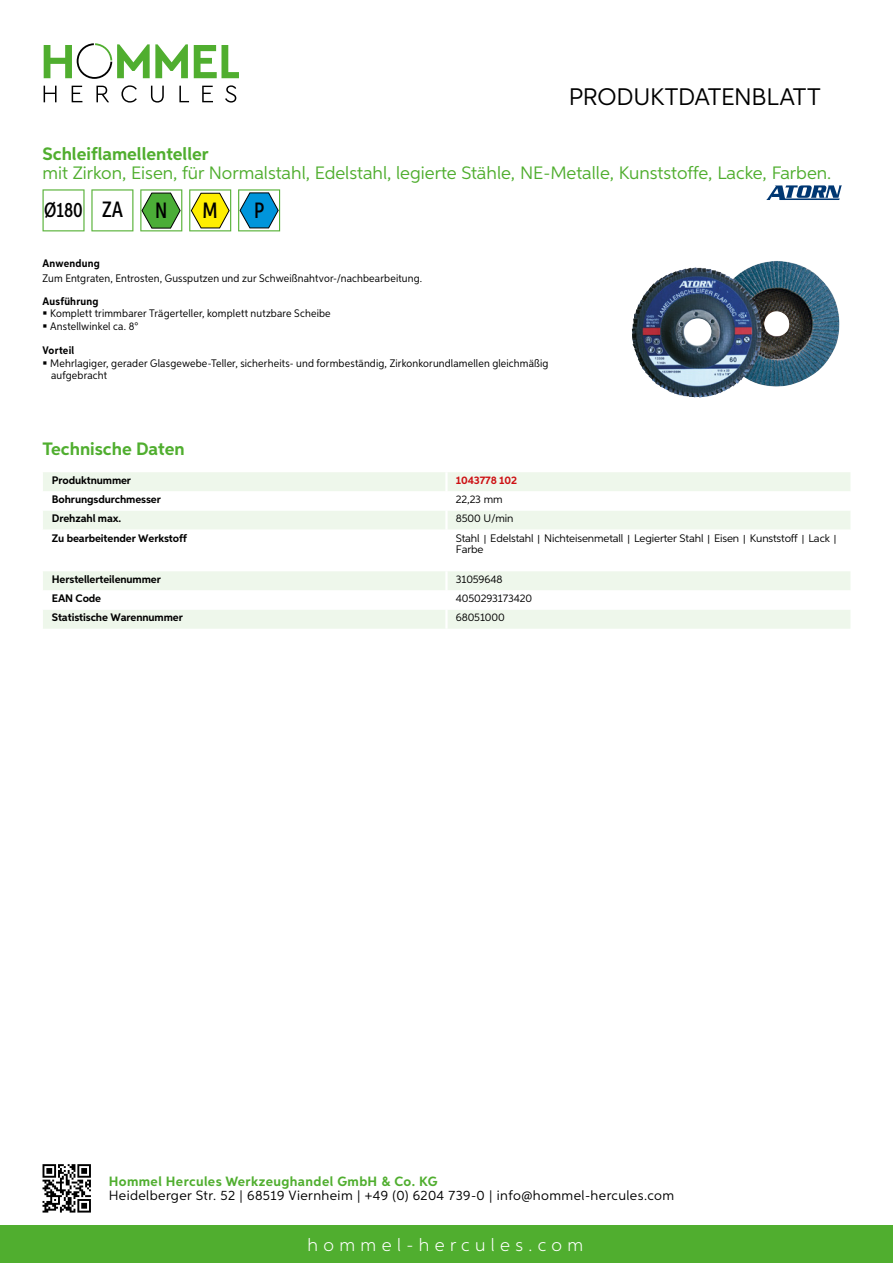
<style>
.page{position:relative;width:893px;height:1263px;background:#fff}
.page>*{position:absolute;margin:0;border:0;box-sizing:border-box;transform-origin:0 0}
.t1{font:24px "Aspira";letter-spacing:-.01em;color:#000}
.t2{font:500 22.2px "Aspira XX Nar";color:#000}
.t3{font:500 20.7px "Aspira XX Nar";color:#000}
.t4{font:18px "Aspira";color:#50ae2f}
.t5{font:700 18px "Aspira";color:#50ae2f}
.t6{font:300 18px "Aspira";letter-spacing:.3em;color:#fff}
.t7{font:13.5px "Aspira";letter-spacing:.03em;color:#000}
.t8{font:700 13.5px "Aspira";letter-spacing:.03em;color:#50ae2f}
.t9{font:10.95px/12.8px "Aspira Nar";letter-spacing:.015em;color:#000}
.t10{font:10.95px/10.9px "Aspira";letter-spacing:-.01em;color:#000}
.t11{font:700 10.95px "Aspira";letter-spacing:-.01em;color:#000}
.t12{font:700 10.95px "Aspira Nar";letter-spacing:.02em;color:#000}
.t13{font:700 10.95px "Aspira";letter-spacing:-.01em;color:#cd1013}
.s1{font-size:22.2px}
.s2{font-family:"Wuerth Global";font-size:10.5px}
</style>
<div class="page">
<div style="left:0;top:1226px;width:893px;height:37px;background:#50ae2f"></div>
<svg style="left:43px;top:1164px;width:48px;height:48px"></svg>
<svg style="left:194px;top:45px;width:45px;height:33px"></svg>
<svg style="left:44px;top:43px;width:144px;height:36px"></svg>
<svg style="left:44px;top:86px;width:13px;height:16px"></svg>
<svg style="left:72px;top:86px;width:10px;height:16px"></svg>
<svg style="left:96px;top:86px;width:13px;height:16px"></svg>
<svg style="left:121px;top:85px;width:16px;height:18px"></svg>
<svg style="left:151px;top:86px;width:13px;height:17px"></svg>
<svg style="left:179px;top:86px;width:10px;height:16px"></svg>
<svg style="left:202px;top:86px;width:11px;height:16px"></svg>
<svg style="left:225px;top:85px;width:11px;height:18px"></svg>
<div style="left:43px;top:472px;width:807px;height:19px;background:#eef7eb"></div>
<div style="left:43px;top:511px;width:807px;height:18px;background:#eef7eb"></div>
<hr style="left:445px;top:472px;width:3px;height:19px;background:#fff">
<hr style="left:445px;top:510px;width:3px;height:20px;background:#fff">
<svg style="left:43px;top:571px;width:807px;height:58px"></svg>
<hr style="left:445px;top:610px;width:3px;height:19px;background:#fff">
<svg style="left:43px;top:189px;width:42px;height:42px"></svg>
<svg style="left:91px;top:189px;width:42px;height:42px"></svg>
<svg style="left:140px;top:189px;width:42px;height:42px"></svg>
<svg style="left:189px;top:189px;width:42px;height:42px"></svg>
<svg style="left:238px;top:189px;width:42px;height:42px"></svg>
<img style="left:632px;top:261px;width:208px;height:137px">
<svg style="left:766px;top:185px;width:76px;height:15px"></svg>
<h1 class="t1" style="left:569px;top:82px;width:253px">Produktdatenblatt</h1>
<h3 class="t5" style="left:43px;top:142px;width:168px">Schleiflamellenteller</h3>
<h3 class="t4" style="left:43px;top:162px;width:790px">mit Zirkon, Eisen, für N ormalstahl, Edelstahl, legierte Stähle, NE-Metalle, Kunststoffe, Lacke, Farben.</h3>
<h3 class="t3" style="left:44px;top:197px;width:80px">Ø180 <span class="s1">ZA</span></h3>
<h2 class="t2" style="left:155px;top:197px;width:14px">N</h2>
<h2 class="t2" style="left:203px;top:197px;width:17px">M</h2>
<h2 class="t2" style="left:254px;top:197px;width:12px">P</h2>
<p class="t12" style="left:43px;top:257px;width:59px">Anwendung</p>
<p class="t9" style="left:43px;top:272px;width:381px">Zum Entgraten, Entrosten, Gussputzen und zur Schweißnahtvor-/nachbearbeitung.</p>
<p class="t12" style="left:43px;top:294px;width:58px">Ausführung</p>
<p class="t9" style="left:50px;top:307px;width:282px">Komplett trimmbarer Trägerteller, komplett nutzbare Scheibe<br>Anstellwinkel ca. 8°</p>
<p class="t12" style="left:43px;top:344px;width:33px">Vorteil</p>
<p class="t9" style="left:50px;top:357px;width:500px;line-height:12px">Mehrlagiger, gerader Glasgewebe-Teller, sicherheits- und formbeständig, Zirkonkorundlamellen gleichmäßig aufgebracht</p>
<h3 class="t5" style="left:43px;top:438px;width:144px">Technische Daten</h3>
<p class="t11" style="left:52px;top:474px;width:81px">Produktnummer</p>
<p class="t13" style="left:456px;top:474px;width:63px">1043778 102</p>
<p class="t11" style="left:52px;top:493px;width:111px">Bohrungsdurchmesser</p>
<p class="t10" style="left:456px;top:494px;width:48px">22,23 mm</p>
<p class="t11" style="left:52px;top:512px;width:71px">Drehzahl max.</p>
<p class="t10" style="left:456px;top:513px;width:59px">8500 U/min</p>
<p class="t11" style="left:52px;top:531px;width:137px">Zu bearbeitender Werkstoff</p>
<p class="t10" style="left:456px;top:532px;width:383px">Stahl <span class="s2">|</span> Edelstahl <span class="s2">|</span> N ichteisenmetall <span class="s2">|</span> Legierter Stahl <span class="s2">|</span> Eisen <span class="s2">|</span> Kunststoff <span class="s2">|</span> Lack <span class="s2">|<br></span>Farbe</p>
<p class="t11" style="left:52px;top:573px;width:111px">Herstellerteilenummer</p>
<p class="t10" style="left:456px;top:574px;width:48px">31059648</p>
<p class="t11" style="left:52px;top:592px;width:51px">EAN Code</p>
<p class="t10" style="left:456px;top:593px;width:78px">4050293173420</p>
<p class="t11" style="left:52px;top:611px;width:132px">Statistische Warennummer</p>
<p class="t10" style="left:456px;top:612px;width:50px">68051000</p>
<p class="t8" style="left:109px;top:1172px;width:330px">Hommel Hercules Werkzeughandel GmbH &amp; Co. KG</p>
<p class="t7" style="left:109px;top:1187px;width:567px">Heidelberger Str. 52 | 68519 Viernheim | +49 (0) 6204 739-0 | info@hommel-hercules.com</p>
<h3 class="t6" style="left:307px;top:1234px;width:277px">hommel-hercules.com</h3>
</div>
